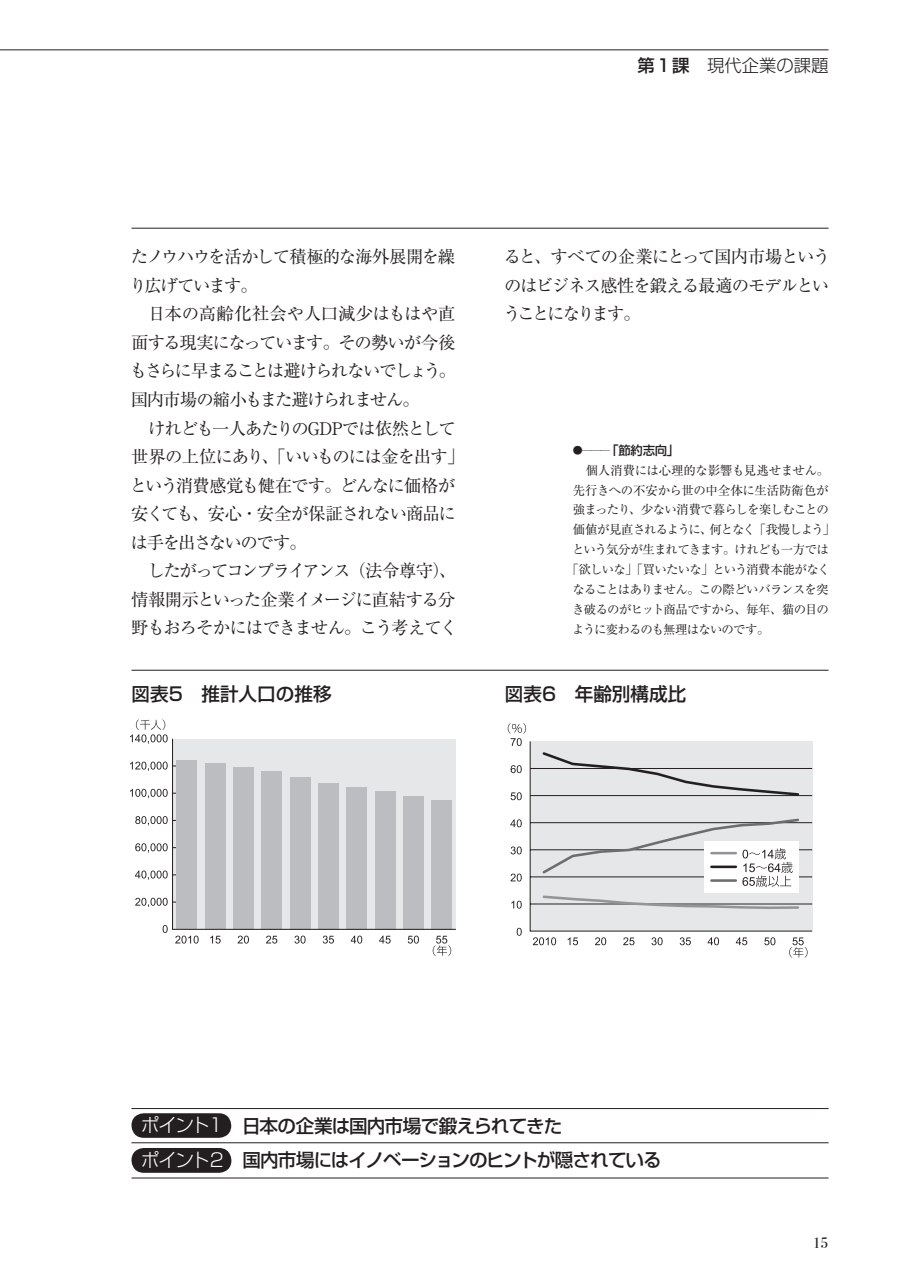
<style>
.page{position:relative;width:903px;height:1275px;background:#fff}
.page>*{position:absolute;margin:0;border:0;box-sizing:border-box;transform-origin:0 0}
.t1{font:500 18.55px/34.6px "Shin Go Pro";letter-spacing:-.045em;color:#231f20}
.t2{font:500 18.55px "Shin Go Pro";color:#231f20}
.t3{font:300 18.55px/34.6px "Shin Go Pro";letter-spacing:-.105em;color:#fff}
.t4{font:17.32px/28.5px "Ryumin Pro";letter-spacing:-.07em;color:#231f20}
.t5{font:300 17.32px "Shin Go Pro";color:#231f20}
.t6{font:14.88px "Bodoni Svty Two ITCTT Book";color:#231f20}
.t7{font:12.42px "Ryumin Pro";letter-spacing:-.05em;color:#231f20}
.t8{font:12.42px "Ryumin Pro";letter-spacing:-.08em;color:#231f20}
.t9{font:12.42px "Ryumin Pro";letter-spacing:-.015em;color:#231f20}
.t10{font:12.42px "Ryumin Pro";letter-spacing:-.02em;color:#231f20}
.t11{font:500 12.42px "Shin Go Pro";color:#231f20}
.s1{font-weight:500}
.s2{font-family:"Ryumin Pro";font-weight:400;font-size:9.97px}
</style>
<div class="page">
<div style="left:131px;top:1148px;width:100px;height:25px;background:#231f20;border-radius:12px"></div>
<div style="left:131px;top:1113px;width:100px;height:25px;background:#231f20;border-radius:12px"></div>
<hr style="left:131px;top:1108px;width:697px;height:1px;background:#231f20">
<hr style="left:131px;top:1142px;width:697px;height:1px;background:#231f20">
<hr style="left:131px;top:1178px;width:697px;height:1px;background:#231f20">
<hr style="left:131px;top:228px;width:697px;height:1px;background:#231f20">
<hr style="left:131px;top:670px;width:697px;height:1px;background:#231f20">
<hr style="left:0;top:50px;width:828px;height:1px;background:#231f20">
<svg style="left:130px;top:762px;width:34px;height:9px"></svg>
<svg style="left:163px;top:762px;width:5px;height:8px"></svg>
<svg style="left:130px;top:789px;width:34px;height:9px"></svg>
<svg style="left:163px;top:789px;width:5px;height:8px"></svg>
<svg style="left:135px;top:816px;width:29px;height:9px"></svg>
<svg style="left:163px;top:816px;width:5px;height:8px"></svg>
<svg style="left:135px;top:843px;width:31px;height:10px"></svg>
<svg style="left:163px;top:843px;width:5px;height:8px"></svg>
<div style="left:150px;top:870px;width:6px;height:8px;background:#aaa8a9;border-radius:50%"></div>
<svg style="left:135px;top:871px;width:32px;height:9px"></svg>
<svg style="left:163px;top:870px;width:5px;height:8px"></svg>
<svg style="left:135px;top:898px;width:29px;height:9px"></svg>
<svg style="left:163px;top:898px;width:5px;height:8px"></svg>
<svg style="left:163px;top:925px;width:5px;height:8px"></svg>
<svg style="left:130px;top:720px;width:37px;height:24px"></svg>
<svg style="left:172px;top:738px;width:284px;height:192px;background:#cccdcf"></svg>
<svg style="left:175px;top:936px;width:20px;height:7px"></svg>
<svg style="left:194px;top:936px;width:5px;height:8px"></svg>
<svg style="left:210px;top:936px;width:11px;height:8px"></svg>
<svg style="left:238px;top:936px;width:7px;height:7px"></svg>
<svg style="left:244px;top:936px;width:5px;height:8px"></svg>
<svg style="left:266px;top:936px;width:11px;height:8px"></svg>
<svg style="left:294px;top:936px;width:11px;height:8px"></svg>
<svg style="left:300px;top:936px;width:6px;height:8px"></svg>
<svg style="left:323px;top:936px;width:11px;height:8px"></svg>
<svg style="left:351px;top:936px;width:7px;height:7px"></svg>
<svg style="left:357px;top:936px;width:5px;height:8px"></svg>
<svg style="left:379px;top:936px;width:12px;height:8px"></svg>
<svg style="left:408px;top:936px;width:7px;height:8px"></svg>
<svg style="left:414px;top:936px;width:5px;height:8px"></svg>
<svg style="left:433px;top:936px;width:18px;height:20px"></svg>
<svg style="left:511px;top:765px;width:10px;height:8px"></svg>
<svg style="left:511px;top:792px;width:10px;height:8px"></svg>
<svg style="left:510px;top:819px;width:11px;height:8px"></svg>
<svg style="left:511px;top:846px;width:10px;height:8px"></svg>
<svg style="left:510px;top:874px;width:12px;height:7px"></svg>
<svg style="left:511px;top:901px;width:10px;height:7px"></svg>
<svg style="left:517px;top:928px;width:5px;height:8px"></svg>
<svg style="left:518px;top:929px;width:3px;height:6px"></svg>
<svg style="left:508px;top:723px;width:18px;height:23px"></svg>
<div style="left:529px;top:741px;width:283px;height:191px;background:#e6e7e9"></div>
<svg style="left:540px;top:750px;width:261px;height:47px;background:#d3d3d5"></svg>
<svg style="left:541px;top:894px;width:259px;height:16px;background:#cecfd1"></svg>
<div style="left:704px;top:842px;width:94px;height:51px;background:#fff"></div>
<svg style="left:540px;top:817px;width:261px;height:70px"></svg>
<hr style="left:711px;top:852px;width:25px;height:2px;background:#939598">
<hr style="left:711px;top:865px;width:25px;height:3px;background:#231f20">
<hr style="left:711px;top:879px;width:25px;height:3px;background:#6c6d70">
<div style="left:551px;top:937px;width:5px;height:8px;background:#423f3f;border-radius:50%"></div>
<svg style="left:533px;top:937px;width:22px;height:8px"></svg>
<svg style="left:568px;top:937px;width:10px;height:8px"></svg>
<svg style="left:595px;top:937px;width:10px;height:8px"></svg>
<svg style="left:623px;top:937px;width:11px;height:8px"></svg>
<svg style="left:651px;top:937px;width:11px;height:8px"></svg>
<svg style="left:680px;top:937px;width:11px;height:8px"></svg>
<svg style="left:707px;top:937px;width:11px;height:8px"></svg>
<svg style="left:736px;top:937px;width:11px;height:8px"></svg>
<svg style="left:764px;top:937px;width:10px;height:8px"></svg>
<svg style="left:789px;top:937px;width:18px;height:20px"></svg>
<p class="t5" style="left:637px;top:51px;width:192px"><span class="s1">第１課</span>　現代企業の課題</p>
<p class="t4" style="left:130px;top:241px;width:336px">たノウハウを活かして積極的な海外展開を繰り広げています。<br>　日本の高齢化社会や人口減少はもはや直面する現実になっています。その勢いが今後もさらに早まることは避けられないでしょう。国内市場の縮小もまた避けられません。<br>　けれども一人あたりのGDPでは依然として世界の上位にあり、「いいものには金を出す」という消費感覚も健在です。どんなに価格が安くても、安心・安全が保証されない商品には手を出さないのです。<br>　したがってコンプライアンス（法令尊守）、情報開示といった企業イメージに直結する分野もおろそかにはできません。こう考えてく</p>
<p class="t4" style="left:503px;top:241px;width:328px;text-align:justify">ると、すべての企業にとって国内市場というのはビジネス感性を鍛える最適のモデルということになります。</p>
<p class="t11" style="left:573px;top:440px;width:108px"><span class="s2">●───</span>「節約志向」</p>
<p class="t9" style="left:573px;top:460px;width:258px">　個人消費には心理的な影響も見逃せません。</p>
<p class="t10" style="left:573px;top:480px;width:257px">先行きへの不安から世の中全体に生活防衛色が</p>
<p class="t7" style="left:573px;top:500px;width:258px">強まったり、少ない消費で暮らしを楽しむことの</p>
<p class="t8" style="left:573px;top:520px;width:264px">価値が見直されるように、何となく「我慢しよう」</p>
<p class="t7" style="left:572px;top:540px;width:258px">という気分が生まれてきます。けれども一方では</p>
<p class="t7" style="left:566px;top:560px;width:265px">「欲しいな」「買いたいな」という消費本能がなく</p>
<p class="t7" style="left:572px;top:579px;width:258px">なることはありません。この際どいバランスを突</p>
<p class="t7" style="left:572px;top:599px;width:258px">き破るのがヒット商品ですから、毎年、猫の目の</p>
<p class="t7" style="left:572px;top:619px;width:199px">ように変わるのも無理はないのです。</p>
<p class="t2" style="left:131px;top:679px;width:202px">図表5　推計人口の推移</p>
<p class="t2" style="left:505px;top:679px;width:183px">図表6　年齢別構成比</p>
<p class="t3" style="left:141px;top:1105px;width:87px">ポイント１ポイント２</p>
<p class="t1" style="left:242px;top:1106px;width:421px">日本の企業は国内市場で鍛えられてきた<br>国内市場にはイノベーションのヒントが隠されている</p>
<p class="t6" style="left:813px;top:1230px;width:17px">15</p>
</div>
